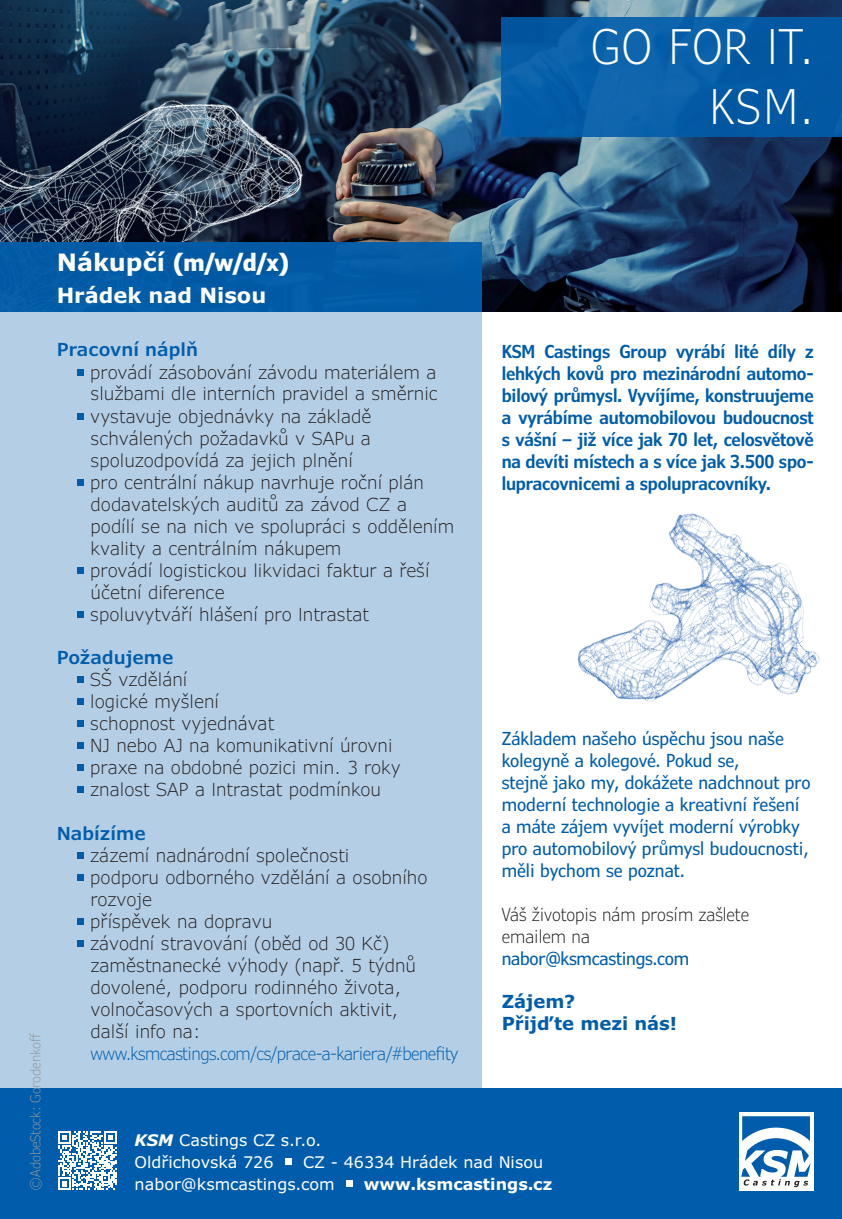
<style>
.page{position:relative;width:842px;height:1219px;background:#fff}
.page>*{position:absolute;margin:0;border:0;box-sizing:border-box;transform-origin:0 0}
.t1{font:300 condensed 48px/60px "Verdana Pro";letter-spacing:.02em;color:#fff;text-align:right}
.t2{font:700 condensed 24px "Verdana Pro";color:#fff}
.t3{font:700 21px "Verdana Pro";color:#fff}
.t4{font:300 18px/22px "Verdana Pro";color:#231f20}
.t5{font:600 condensed 18px/22px "Verdana Pro";letter-spacing:-.01em;color:#015dab;text-align:justify}
.t6{font:condensed 18px/22px "Verdana Pro";color:#015dab}
.t7{font:300 condensed 18px "Verdana Pro";letter-spacing:-.03em;color:#015dab}
.t8{font:300 condensed 18px/22px "Verdana Pro";color:#231f20}
.t9{font:600 18px "Verdana Pro";color:#015dab}
.t10{font:700 18px/22px "Verdana Pro";color:#015dab}
.t11{font:16px/22px "Verdana Pro";color:#fff}
.t12{font:700 16px "Verdana Pro";color:#fff}
.t13{font:300 condensed 14px "Verdana Pro";letter-spacing:-.01em;color:#939598}
.s1{font-stretch:normal}
.s2{font-weight:700;font-style:italic}
</style>
<div class="page">
<div style="left:0;top:1089px;width:842px;height:130px;background:#015dab"></div>
<div style="left:0;top:312px;width:482px;height:793px;background:#b3cee5"></div>
<div style="left:739px;top:1112px;width:75px;height:79px;background:#fff"></div>
<svg style="left:741px;top:1116px;width:70px;height:71px"></svg>
<img style="left:0;top:0;width:842px;height:312px">
<div style="left:0;top:243px;width:482px;height:69px;background:#015dab"></div>
<div style="left:502px;top:17px;width:340px;height:119px;background:#015dab"></div>
<div style="left:77px;top:369px;width:7px;height:7px;background:#015dab"></div>
<div style="left:77px;top:413px;width:7px;height:7px;background:#015dab"></div>
<div style="left:77px;top:479px;width:7px;height:7px;background:#015dab"></div>
<div style="left:77px;top:567px;width:7px;height:7px;background:#015dab"></div>
<div style="left:77px;top:611px;width:7px;height:7px;background:#015dab"></div>
<div style="left:77px;top:676px;width:7px;height:7px;background:#015dab"></div>
<div style="left:77px;top:698px;width:7px;height:7px;background:#015dab"></div>
<div style="left:77px;top:720px;width:7px;height:7px;background:#015dab"></div>
<div style="left:77px;top:742px;width:7px;height:7px;background:#015dab"></div>
<div style="left:77px;top:764px;width:7px;height:7px;background:#015dab"></div>
<div style="left:77px;top:786px;width:7px;height:7px;background:#015dab"></div>
<div style="left:77px;top:852px;width:7px;height:7px;background:#015dab"></div>
<div style="left:77px;top:874px;width:7px;height:7px;background:#015dab"></div>
<div style="left:77px;top:918px;width:7px;height:7px;background:#015dab"></div>
<div style="left:77px;top:940px;width:7px;height:7px;background:#015dab"></div>
<div style="left:285px;top:1158px;width:7px;height:7px;background:#fff"></div>
<div style="left:346px;top:1180px;width:7px;height:7px;background:#fff"></div>
<img style="left:577px;top:513px;width:243px;height:189px">
<svg style="left:58px;top:1131px;width:59px;height:59px"></svg>
<h1 class="t1" style="left:591px;top:17px;width:224px">GO FOR IT.<br>KSM.</h1>
<p class="t13" style="left:26px;top:1191px;width:158px;rotate:-90deg">©AdobeStock: Gorodenkoff</p>
<h2 class="t2" style="left:57px;top:246px;width:234px"><span class="s1">Nákupčí</span> (m/w/d/x)</h2>
<p class="t3" style="left:57px;top:281px;width:211px">Hrádek nad Nisou</p>
<p class="t9" style="left:57px;top:338px;width:143px">Pracovní náplň</p>
<p class="t4" style="left:90px;top:361px;width:365px">provádí zásobování závodu materiálem a službami dle interních pravidel a směrnic vystavuje objednávky na základě schválených požadavků v SAPu a spoluzodpovídá za jejich plnění<br>pro centrální nákup navrhuje roční plán dodavatelských auditů za závod CZ a podílí se na nich ve spolupráci s oddělením kvality a centrálním nákupem<br>provádí logistickou likvidaci faktur a řeší účetní diference<br>spoluvytváří hlášení pro Intrastat</p>
<p class="t9" style="left:57px;top:646px;width:118px">Požadujeme</p>
<p class="t4" style="left:90px;top:669px;width:312px">SŠ vzdělání<br>logické myšlení<br>schopnost vyjednávat<br>NJ nebo AJ na komunikativní úrovni praxe na obdobné pozici min. 3 roky znalost SAP a Intrastat podmínkou</p>
<p class="t9" style="left:57px;top:822px;width:91px">Nabízíme</p>
<p class="t4" style="left:90px;top:845px;width:339px">zázemí nadnárodní společnosti<br>podporu odborného vzdělání a osobního rozvoje<br>příspěvek na dopravu<br>závodní stravování (oběd od 30 Kč) zaměstnanecké výhody (např. 5 týdnů dovolené, podporu rodinného života, volnočasových a sportovních aktivit, další info na:</p>
<p class="t7" style="left:91px;top:1042px;width:369px">www.ksmcastings.com/cs/prace-a-kariera/#benefity</p>
<p class="t5" style="left:502px;top:340px;width:313px">KSM Castings Group vyrábí lité díly z lehkých kovů pro mezinárodní automo&shy;bilový průmysl. Vyvíjíme, konstruujeme a vyrábíme automobilovou budoucnost s vášní – již více jak 70 let, celosvětově na devíti místech a s více jak 3.500 spo&shy;lupracovnicemi a spolupracovníky.</p>
<p class="t6" style="left:502px;top:728px;width:310px">Základem našeho úspěchu jsou naše kolegyně a kolegové. Pokud se,<br>stejně jako my, dokážete nadchnout pro moderní technologie a kreativní řešení a máte zájem vyvíjet moderní výrobky pro automobilový průmysl budoucnosti, měli bychom se poznat.</p>
<p class="t8" style="left:502px;top:903px;width:249px">Váš životopis nám prosím zašlete emailem na</p>
<p class="t6" style="left:502px;top:947px;width:189px">nabor@ksmcastings.com</p>
<p class="t10" style="left:502px;top:991px;width:177px">Zájem?<br>Přijďte mezi nás!</p>
<p class="t11" style="left:135px;top:1130px;width:188px"><span class="s2">KSM</span> Castings CZ s.r.o.<br>Oldřichovská 726</p>
<p class="t11" style="left:303px;top:1152px;width:242px">CZ - 46334 Hrádek nad Nisou</p>
<p class="t11" style="left:135px;top:1174px;width:201px">nabor@ksmcastings.com</p>
<p class="t12" style="left:364px;top:1174px;width:190px">www.ksmcastings.cz</p>
</div>
